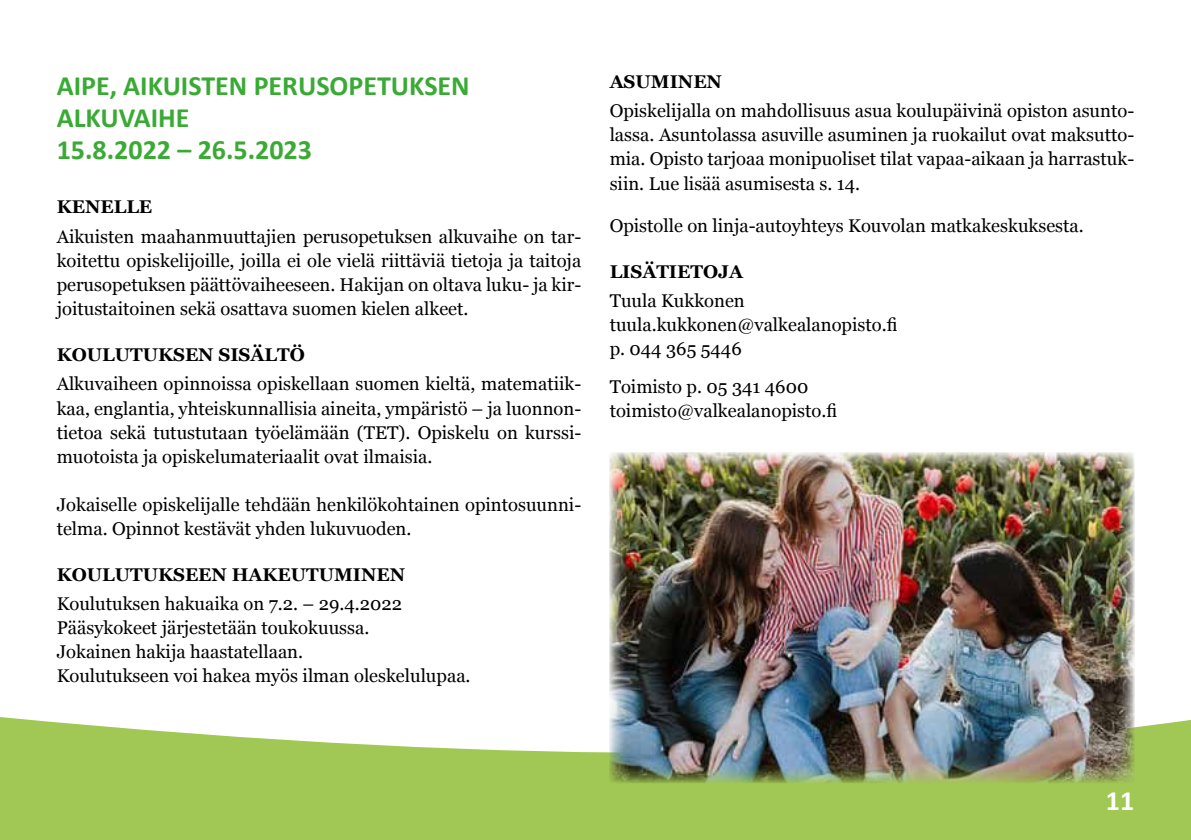
<style>
.page{position:relative;width:1191px;height:840px;background:#fff}
.page>*{position:absolute;margin:0;border:0;box-sizing:border-box;transform-origin:0 0}
.t1{font:700 28px/32px "Calibri";color:#3aaa35}
.t2{font:700 28px "Calibri";color:#fff}
.t3{font:18.4px/24px "Georgia";color:#000}
.t4{font:700 18.4px "Georgia";color:#000}
</style>
<div class="page">
<svg style="left:1px;top:716px;width:1190px;height:123px;background:#adcf6a"></svg>
<svg style="left:0;top:717px;width:1px;height:122px"></svg>
<img style="left:609px;top:452px;width:525px;height:330px">
<h1 class="t1" style="left:57px;top:68px;width:414px">AIPE, AIKUISTEN PERUSOPETUKSEN<br>ALKUVAIHE<br>15.8.2022 – 26.5.2023</h1>
<p class="t4" style="left:57px;top:192px;width:97px">KENELLE</p>
<p class="t3" style="left:57px;top:223px;width:526px;text-align:justify">Aikuisten maahanmuuttajien perusopetuksen alkuvaihe on tar&shy;koitettu opiskelijoille, joilla ei ole vielä riittäviä tietoja ja taitoja perusopetuksen päättövaiheeseen. Hakijan on oltava luku- ja kir&shy;joitustaitoinen sekä osattava suomen kielen alkeet.</p>
<p class="t4" style="left:57px;top:340px;width:249px">KOULUTUKSEN SISÄLTÖ</p>
<p class="t3" style="left:57px;top:371px;width:526px;text-align:justify">Alkuvaiheen opinnoissa opiskellaan suomen kieltä, matematiik&shy;kaa, englantia, yhteiskunnallisia aineita, ympäristö – ja luonnon&shy;tietoa sekä tutustutaan työelämään (TET). Opiskelu on kurssi&shy;muotoista ja opiskelumateriaalit ovat ilmaisia.</p>
<p class="t3" style="left:57px;top:491px;width:526px">Jokaiselle opiskelijalle tehdään henkilökohtainen opintosuunni&shy;telma. Opinnot kestävät yhden lukuvuoden.</p>
<p class="t4" style="left:57px;top:560px;width:350px">KOULUTUKSEEN HAKEUTUMINEN</p>
<p class="t3" style="left:57px;top:591px;width:415px">Koulutuksen hakuaika on 7.2. – 29.4.2022<br>Pääsykokeet järjestetään toukokuussa.<br>Jokainen hakija haastatellaan.<br>Koulutukseen voi hakea myös ilman oleskelulupaa.</p>
<p class="t4" style="left:609px;top:67px;width:114px">ASUMINEN</p>
<p class="t3" style="left:609px;top:98px;width:526px;text-align:justify">Opiskelijalla on mahdollisuus asua koulupäivinä opiston asunto&shy;lassa. Asuntolassa asuville asuminen ja ruokailut ovat maksutto&shy;mia. Opisto tarjoaa monipuoliset tilat vapaa-aikaan ja harrastuk&shy;siin. Lue lisää asumisesta s. 14.</p>
<p class="t3" style="left:609px;top:212px;width:476px">Opistolle on linja-autoyhteys Kouvolan matkakeskuksesta.</p>
<p class="t4" style="left:609px;top:257px;width:135px">LISÄTIETOJA</p>
<p class="t3" style="left:609px;top:288px;width:289px">Tuula Kukkonen tuula.kukkonen@valkealanopisto.fi p. 044 365 5446</p>
<p class="t3" style="left:609px;top:374px;width:229px">Toimisto p. 05 341 4600 toimisto@valkealanopisto.fi</p>
<h1 class="t2" style="left:1105px;top:780px;width:30px">11</h1>
</div>
